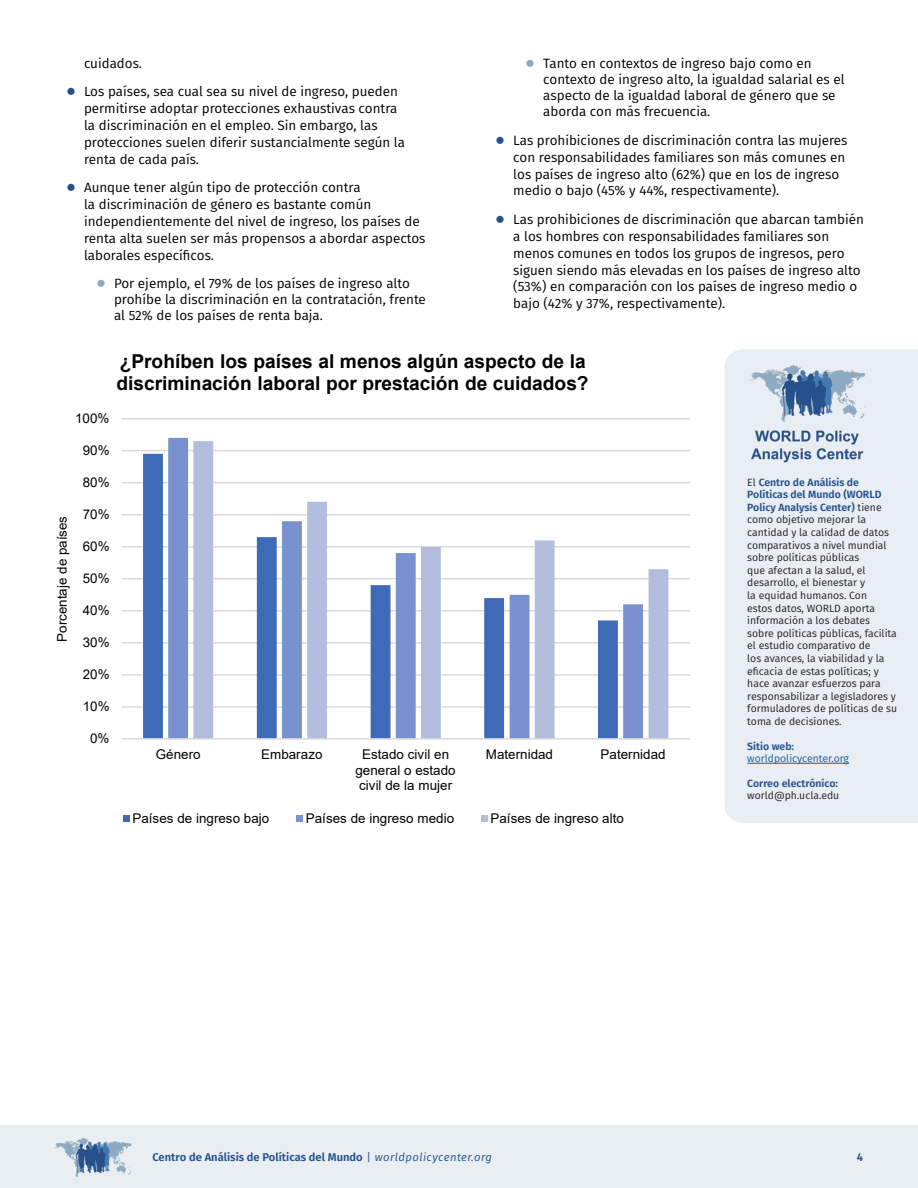
<style>
.page{position:relative;width:918px;height:1188px;background:#fff}
.page>*{position:absolute;margin:0;border:0;box-sizing:border-box;transform-origin:0 0}
.t1{font:700 19.2px/22.2px "Arial";color:#000}
.t2{font:13.5px/16.8px "Fira Sans";color:#000}
.t3{font:13.35px/15.5px "Arial";color:#000;text-align:center}
.t4{font:600 11.25px "Fira Sans";color:#27518d}
.t5{font:10.5px/12.6px "Fira Sans";color:#231f20}
.t6{font:600 10.5px/12.6px "Fira Sans";color:#27518d}
.t7{font:10.5px/12.6px "Fira Sans";color:#175d9e}
.s1{font-family:"Arial";font-weight:700;font-size:16.5px;color:#27518d}
.s2{font-family:"Arial";font-weight:700;font-size:16.5px;color:#8caac1}
.s3{font-weight:600;color:#27518d}
.s4{font-weight:400;color:#231f20}
.s5{font-weight:400}
.s6{font-weight:400;font-style:italic}
</style>
<div class="page">
<div style="left:0;top:1125px;width:918px;height:63px;background:#e8eef2"></div>
<img style="left:54px;top:1138px;width:78px;height:39px">
<div style="left:724px;top:350px;width:194px;height:473px;background:#e8eef3"></div>
<img style="left:749px;top:365px;width:117px;height:98px">
<hr style="left:747px;top:763px;width:102px;height:1px;background:#175d9e">
<hr style="left:121px;top:706px;width:569px;height:2px;background:#d9d9d9">
<hr style="left:121px;top:674px;width:569px;height:2px;background:#d9d9d9">
<hr style="left:121px;top:642px;width:569px;height:2px;background:#d9d9d9">
<hr style="left:121px;top:610px;width:569px;height:1px;background:#d9d9d9">
<hr style="left:121px;top:578px;width:569px;height:1px;background:#d9d9d9">
<hr style="left:121px;top:546px;width:569px;height:2px;background:#d9d9d9">
<hr style="left:121px;top:514px;width:569px;height:1px;background:#d9d9d9">
<hr style="left:121px;top:482px;width:569px;height:1px;background:#d9d9d9">
<hr style="left:121px;top:450px;width:569px;height:1px;background:#d9d9d9">
<hr style="left:121px;top:418px;width:569px;height:1px;background:#d9d9d9">
<svg style="left:143px;top:454px;width:25px;height:284px;fill:#3f6ab7"></svg>
<svg style="left:168px;top:438px;width:25px;height:300px;fill:#7991ce"></svg>
<svg style="left:193px;top:441px;width:475px;height:297px"></svg>
<hr style="left:121px;top:738px;width:569px;height:2px;background:#d9d9d9">
<div style="left:123px;top:816px;width:7px;height:6px;background:#3f6ab7"></div>
<div style="left:296px;top:816px;width:7px;height:6px;background:#7991ce"></div>
<div style="left:481px;top:816px;width:7px;height:6px;background:#b3bedf"></div>
<p class="t2" style="left:84px;top:54px;width:60px">cuidados.</p>
<p class="t2" style="left:84px;top:83px;width:323px;text-indent:-18px"><span class="s1">●</span> Los países, sea cual sea su nivel de ingreso, pueden permitirse adoptar protecciones exhaustivas contra la discriminación en el empleo. Sin embargo, las protecciones suelen diferir sustancialmente según la renta de cada país.</p>
<p class="t2" style="left:84px;top:179px;width:343px;text-indent:-18px"><span class="s1">●</span> Aunque tener algún tipo de protección contra<br>la discriminación de género es bastante común independientemente del nivel de ingreso, los países de renta alta suelen ser más propensos a abordar aspectos laborales específicos.</p>
<p class="t2" style="left:114px;top:275px;width:313px;line-height:16.2px;text-indent:-18px"><span class="s2">●</span> Por ejemplo, el 79% de los países de ingreso alto prohíbe la discriminación en la contratación, frente al 52% de los países de renta baja.</p>
<p class="t2" style="left:543px;top:54px;width:303px;line-height:16.2px;text-indent:-18px"><span class="s2">●</span> Tanto en contextos de ingreso bajo como en contexto de ingreso alto, la igualdad salarial es el aspecto de la igualdad laboral de género que se aborda con más frecuencia.</p>
<p class="t2" style="left:513px;top:132px;width:336px;text-indent:-18px"><span class="s1">●</span> Las prohibiciones de discriminación contra las mujeres con responsabilidades familiares son más comunes en los países de ingreso alto (62%) que en los de ingreso medio o bajo (45% y 44%, respectivamente).</p>
<p class="t2" style="left:513px;top:211px;width:352px;text-indent:-18px"><span class="s1">●</span> Las prohibiciones de discriminación que abarcan también a los hombres con responsabilidades familiares son menos comunes en todos los grupos de ingresos, pero siguen siendo más elevadas en los países de ingreso alto (53%) en comparación con los países de ingreso medio o bajo (42% y 37%, respectivamente).</p>
<p class="t3" style="left:75px;top:411px;width:36px">100%</p>
<p class="t1" style="left:117px;top:351px;width:474px">¿Prohíben los países al menos algún aspecto de la discriminación laboral por prestación de cuidados?</p>
<p class="t3" style="left:54px;top:642px;width:127px;rotate:-90deg">Porcentaje de países</p>
<p class="t3" style="left:83px;top:443px;width:28px">90%</p>
<p class="t3" style="left:83px;top:475px;width:28px">80%</p>
<p class="t3" style="left:83px;top:507px;width:28px">70%</p>
<p class="t3" style="left:83px;top:539px;width:28px">60%</p>
<p class="t3" style="left:83px;top:571px;width:28px">50%</p>
<p class="t3" style="left:83px;top:603px;width:28px">40%</p>
<p class="t3" style="left:83px;top:635px;width:28px">30%</p>
<p class="t3" style="left:83px;top:667px;width:28px">20%</p>
<p class="t3" style="left:83px;top:699px;width:28px">10%</p>
<p class="t3" style="left:90px;top:731px;width:21px">0%</p>
<p class="t3" style="left:156px;top:747px;width:46px">Género</p>
<p class="t3" style="left:261px;top:747px;width:63px">Embarazo</p>
<p class="t3" style="left:356px;top:747px;width:102px">Estado civil en general o estado civil de la mujer</p>
<p class="t3" style="left:486px;top:747px;width:69px">Maternidad</p>
<p class="t3" style="left:601px;top:747px;width:67px">Paternidad</p>
<p class="t3" style="left:132px;top:811px;width:138px">Países de ingreso bajo</p>
<p class="t3" style="left:306px;top:811px;width:150px">Países de ingreso medio</p>
<p class="t3" style="left:491px;top:811px;width:135px">Países de ingreso alto</p>
<p class="t5" style="left:747px;top:475px;width:151px">El <span class="s3">Centro de Análisis de<br>Políticas del Mundo (WORLD<br>Policy Analysis Center)</span> tiene como objetivo mejorar la cantidad y la calidad de datos comparativos a nivel mundial sobre políticas públicas<br>que afectan a la salud, el desarrollo, el bienestar y<br>la equidad humanos. Con<br>estos datos, WORLD aporta información a los debates sobre políticas públicas, facilita el estudio comparativo de<br>los avances, la viabilidad y la eficacia de estas políticas; y hace avanzar esfuerzos para responsabilizar a legisladores y formuladores de políticas de su toma de decisiones.</p>
<p class="t7" style="left:747px;top:739px;width:103px"><span class="s3">Sitio web: </span>worldpolicycenter.org</p>
<p class="t6" style="left:747px;top:776px;width:93px">Correo electrónico: <span class="s4">world@ph.ucla.edu</span></p>
<p class="t4" style="left:152px;top:1148px;width:341px">Centro de Análisis de Políticas del Mundo <span class="s5">|</span> <span class="s6">worldpolicycenter.org</span></p>
<p class="t4" style="left:857px;top:1148px;width:8px">4</p>
</div>
